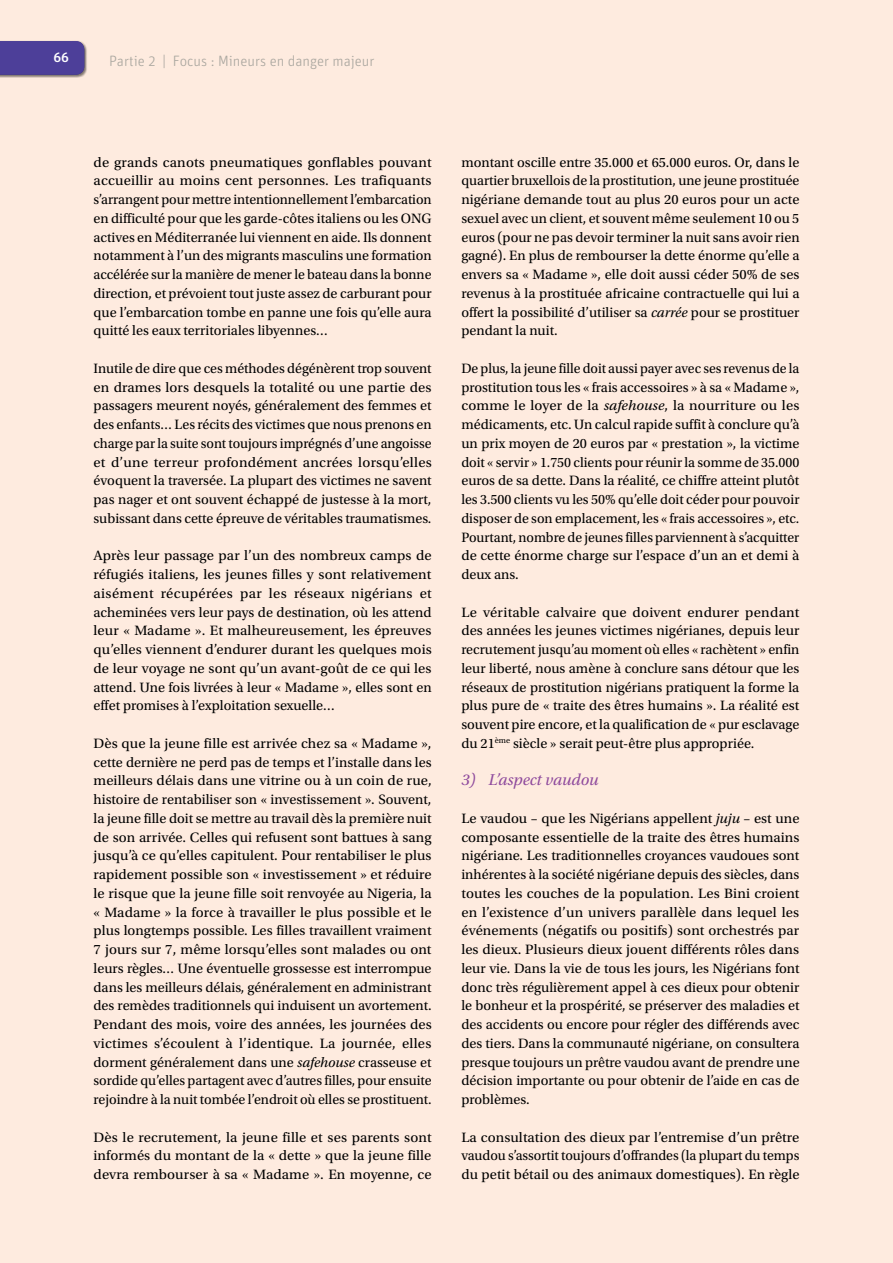
<style>
.page{position:relative;width:893px;height:1263px;background:#feebdf}
.page>*{position:absolute;margin:0;border:0;box-sizing:border-box;transform-origin:0 0}
.tsstiteltje_123_ital{font:italic 16.5px "Utopia Std";color:#8f4b9d}
.t1{font:300 15px "Unit Rounded OT";color:#a8a59e}
.Body{font:14.25px/18.8px "Utopia Std";color:#000;text-align:justify}
.t2{font:500 13.5px "Unit Rounded OT";color:#fff}
.s1{font-style:italic}
</style>
<div class="page">
<div style="left:0;top:41px;width:87px;height:37px;background:#000;opacity:.3"></div>
<div style="left:0;top:41px;width:84px;height:34px;background:#4d3f99"></div>
<p class="t2" style="left:53px;top:49px;width:17px">66</p>
<p class="t1" style="left:109px;top:52px;width:267px">Partie 2 | Focus : Mineurs en danger majeur</p>
<p class="Body" style="left:94px;top:153px;width:340px">de grands canots pneumatiques gonflables pouvant accueillir au moins cent personnes. Les trafiquants s’arrangent pour mettre intentionnellement l’embarcation en difficulté pour que les garde-côtes italiens ou les ONG actives en Méditerranée lui viennent en aide. Ils donnent notamment à l’un des migrants masculins une formation accélérée sur la manière de mener le bateau dans la bonne direction, et prévoient tout juste assez de carburant pour que l’embarcation tombe en panne une fois qu’elle aura quitté les eaux territoriales libyennes…</p>
<p class="Body" style="left:94px;top:359px;width:340px">Inutile de dire que ces méthodes dégénèrent trop souvent en drames lors desquels la totalité ou une partie des passagers meurent noyés, généralement des femmes et des enfants… Les récits des victimes que nous prenons en charge par la suite sont toujours imprégnés d’une angoisse et d’une terreur profondément ancrées lorsqu’elles évoquent la traversée. La plupart des victimes ne savent pas nager et ont souvent échappé de justesse à la mort, subissant dans cette épreuve de véritables traumatismes.</p>
<p class="Body" style="left:94px;top:547px;width:340px">Après leur passage par l’un des nombreux camps de réfugiés italiens, les jeunes filles y sont relativement aisément récupérées par les réseaux nigérians et acheminées vers leur pays de destination, où les attend leur « Madame ». Et malheureusement, les épreuves qu’elles viennent d’endurer durant les quelques mois de leur voyage ne sont qu’un avant-goût de ce qui les attend. Une fois livrées à leur « Madame », elles sont en effet promises à l’exploitation sexuelle…</p>
<p class="Body" style="left:94px;top:734px;width:340px">Dès que la jeune fille est arrivée chez sa « Madame », cette dernière ne perd pas de temps et l’installe dans les meilleurs délais dans une vitrine ou à un coin de rue, histoire de rentabiliser son « investissement ». Souvent, la jeune fille doit se mettre au travail dès la première nuit de son arrivée. Celles qui refusent sont battues à sang jusqu’à ce qu’elles capitulent. Pour rentabiliser le plus rapidement possible son « investissement » et réduire le risque que la jeune fille soit renvoyée au Nigeria, la « Madame » la force à travailler le plus possible et le plus longtemps possible. Les filles travaillent vraiment 7 jours sur 7, même lorsqu’elles sont malades ou ont leurs règles… Une éventuelle grossesse est interrompue dans les meilleurs délais, généralement en administrant des remèdes traditionnels qui induisent un avortement.<br>Pendant des mois, voire des années, les journées des victimes s’écoulent à l’identique. La journée, elles dorment généralement dans une <span class="s1">safehouse</span> crasseuse et sordide qu’elles partagent avec d’autres filles, pour ensuite rejoindre à la nuit tombée l’endroit où elles se prostituent.</p>
<p class="Body" style="left:94px;top:1128px;width:340px">Dès le recrutement, la jeune fille et ses parents sont informés du montant de la « dette » que la jeune fille devra rembourser à sa « Madame ». En moyenne, ce</p>
<p class="Body" style="left:461px;top:153px;width:340px">montant oscille entre 35.000 et 65.000 euros. Or, dans le quartier bruxellois de la prostitution, une jeune prostituée nigériane demande tout au plus 20 euros pour un acte sexuel avec un client, et souvent même seulement 10 ou 5 euros (pour ne pas devoir terminer la nuit sans avoir rien gagné). En plus de rembourser la dette énorme qu’elle a envers sa « Madame », elle doit aussi céder 50% de ses revenus à la prostituée africaine contractuelle qui lui a offert la possibilité d’utiliser sa <span class="s1">carrée</span> pour se prostituer pendant la nuit.</p>
<p class="Body" style="left:461px;top:359px;width:340px">De plus, la jeune fille doit aussi payer avec ses revenus de la prostitution tous les « frais accessoires » à sa « Madame », comme le loyer de la <span class="s1">safehouse</span>, la nourriture ou les médicaments, etc. Un calcul rapide suffit à conclure qu’à un prix moyen de 20 euros par « prestation », la victime doit « servir » 1.750 clients pour réunir la somme de 35.000 euros de sa dette. Dans la réalité, ce chiffre atteint plutôt les 3.500 clients vu les 50% qu’elle doit céder pour pouvoir disposer de son emplacement, les « frais accessoires », etc.<br>Pourtant, nombre de jeunes filles parviennent à s’acquitter de cette énorme charge sur l’espace d’un an et demi à deux ans.</p>
<p class="Body" style="left:461px;top:603px;width:340px">Le véritable calvaire que doivent endurer pendant des années les jeunes victimes nigérianes, depuis leur recrutement jusqu’au moment où elles « rachètent » enfin leur liberté, nous amène à conclure sans détour que les réseaux de prostitution nigérians pratiquent la forme la plus pure de « traite des êtres humains ». La réalité est souvent pire encore, et la qualification de « pur esclavage du 21<sup>ème</sup> siècle » serait peut-être plus appropriée.</p>
<h4 class="tsstiteltje_123_ital" style="left:461px;top:771px;width:139px">3) L’aspect vaudou</h4>
<p class="Body" style="left:461px;top:809px;width:340px">Le vaudou – que les Nigérians appellent <span class="s1">juju</span> – est une composante essentielle de la traite des êtres humains nigériane. Les traditionnelles croyances vaudoues sont inhérentes à la société nigériane depuis des siècles, dans toutes les couches de la population. Les Bini croient en l’existence d’un univers parallèle dans lequel les événements (négatifs ou positifs) sont orchestrés par les dieux. Plusieurs dieux jouent différents rôles dans leur vie. Dans la vie de tous les jours, les Nigérians font donc très régulièrement appel à ces dieux pour obtenir le bonheur et la prospérité, se préserver des maladies et des accidents ou encore pour régler des différends avec des tiers. Dans la communauté nigériane, on consultera presque toujours un prêtre vaudou avant de prendre une décision importante ou pour obtenir de l’aide en cas de problèmes.</p>
<p class="Body" style="left:461px;top:1128px;width:340px">La consultation des dieux par l’entremise d’un prêtre vaudou s’assortit toujours d’offrandes (la plupart du temps du petit bétail ou des animaux domestiques). En règle</p>
</div>
